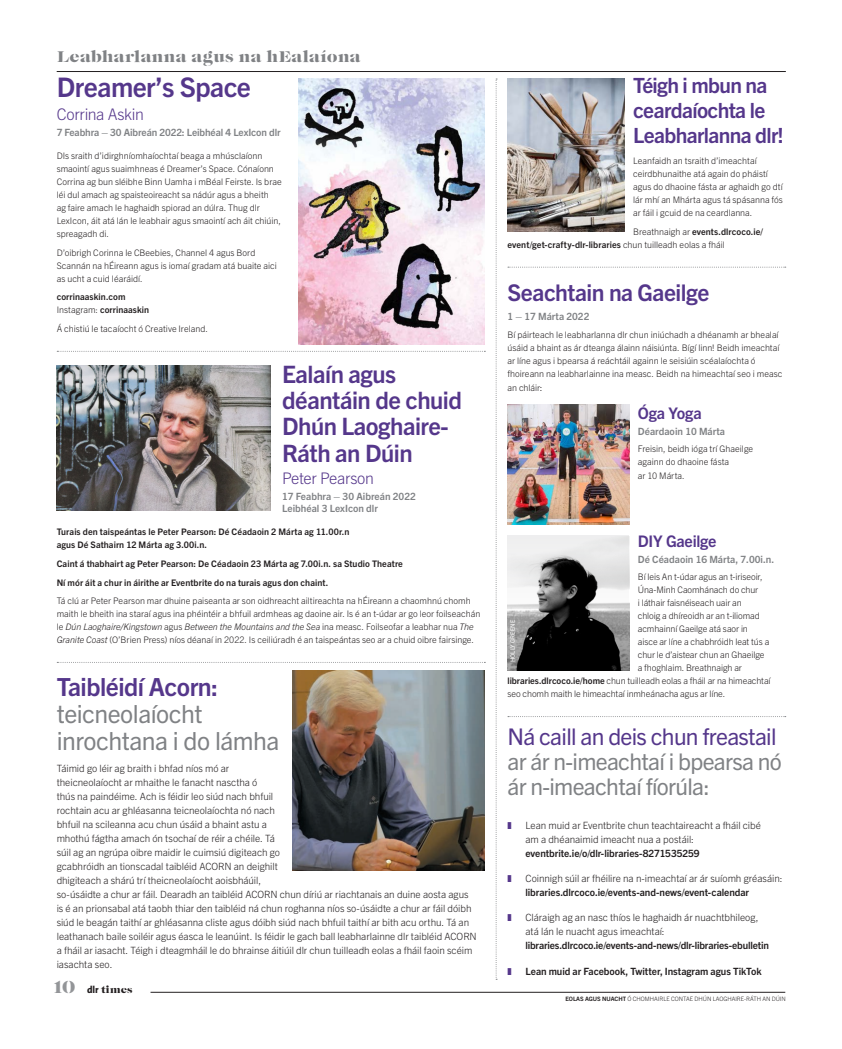
<style>
.page{position:relative;width:842px;height:1049px;background:#fff}
.page>*{position:absolute;margin:0;border:0;box-sizing:border-box;transform-origin:0 0}
.t1{font:700 27px "Trade Gothic Next LT Pro";letter-spacing:-.02em;color:#55378b}
.t2{font:25px/27px "Trade Gothic Next LT Pro";letter-spacing:-.02em;color:#808285}
.t3{font:700 24px/26px "Trade Gothic Next LT Pro";letter-spacing:-.02em;color:#55378b}
.t4{font:23px/25px "Trade Gothic Next LT Pro";letter-spacing:-.03em;color:#808285}
.t5{font:700 23px "Trade Gothic Next LT Pro";letter-spacing:-.02em;color:#55378b}
.t6{font:700 21px/25px "Trade Gothic Next LT Pro";letter-spacing:-.03em;color:#55378b}
.t7{font:900 16px "Caslon Fina Sten AI";color:#808285}
.body{font:300 16px "Trade Gothic Next LT Pro";letter-spacing:-.025em;color:#55378b}
.body-2{font:700 16px "Trade Gothic Next LT Pro";letter-spacing:-.015em;color:#55378b}
.body-3{font:300 10px/14px "Trade Gothic Next LT Pro";letter-spacing:-.005em;color:#231f20}
.t8{font:700 10px/12px "Trade Gothic Next LT Pro";color:#808285}
.t9{font:700 10px "Trade Gothic Next LT Pro";letter-spacing:-.005em;color:#231f20}
.t10{font:900 10px "Caslon Fina Sten AI";color:#231f20}
.body-4{font:300 9px/13px "Trade Gothic Next LT Pro";color:#231f20}
.body-5{font:700 9px/13px "Trade Gothic Next LT Pro";letter-spacing:.01em;color:#231f20}
.t11{font:300 6px "Trade Gothic Next LT Pro";color:#231f20}
.dlr_body_copy{font:6px "Trade Gothic Next LT Pro";letter-spacing:.015em;color:#fff}
.s1{font-weight:300}
.s2{font-style:italic}
.s3{font-weight:700;color:#55378b}
.s4{font-size:18px;color:#939598}
.s5{font-family:"The Sans";font-weight:800}
.s6{font-size:10px}
.s7{font-weight:700}
.s8{color:#55378b}
</style>
<div class="page">
<hr style="left:151px;top:992px;width:634px;height:1px;background:#231f20">
<hr style="left:57px;top:71px;width:729px;height:1px;background:#231f20">
<svg style="left:57px;top:351px;width:428px;height:1px"></svg>
<svg style="left:57px;top:662px;width:428px;height:1px"></svg>
<svg style="left:508px;top:267px;width:278px;height:1px"></svg>
<svg style="left:508px;top:716px;width:278px;height:1px"></svg>
<img style="left:298px;top:79px;width:187px;height:266px">
<img style="left:57px;top:365px;width:214px;height:146px">
<img style="left:507px;top:79px;width:118px;height:152px">
<img style="left:507px;top:405px;width:122px;height:119px">
<svg style="left:496px;top:79px;width:1px;height:901px"></svg>
<img style="left:507px;top:626px;width:122px;height:45px">
<svg style="left:507px;top:536px;width:122px;height:90px"></svg>
<img style="left:292px;top:671px;width:193px;height:199px">
<p class="t7" style="left:57px;top:47px;width:306px">Leabharlanna agus na hEalaíona</p>
<p class="t1" style="left:57px;top:69px;width:196px">Dreamer’s Space</p>
<p class="body" style="left:57px;top:103px;width:89px">Corrina Askin</p>
<p class="t8" style="left:57px;top:125px;width:225px">7 Feabhra – 30 Aibreán 2022: Leibhéal 4 LexIcon dlr</p>
<p class="body-4" style="left:57px;top:149px;width:227px">DIs sraith d’idirghníomhaíochtaí beaga a mhúsclaíonn smaointí agus suaimhneas é Dreamer’s Space. Cónaíonn Corrina ag bun sléibhe Binn Uamha i mBéal Feirste. Is brae léi dul amach ag spaisteoireacht sa nádúr agus a bheith<br>ag faire amach le haghaidh spiorad an dúlra. Thug dlr LexIcon, áit atá lán le leabhair agus smaointí ach áit chiúin, spreagadh di.</p>
<p class="body-4" style="left:57px;top:245px;width:222px">D’oibrigh Corinna le CBeebies, Channel 4 agus Bord<br>Scannán na hÉireann agus is iomaí gradam atá buaite aici as ucht a cuid léaráidí.</p>
<p class="body-5" style="left:57px;top:290px;width:94px">corrinaaskin.com<br><span class="s1">Instagram:</span> corrinaaskin</p>
<p class="body-4" style="left:57px;top:322px;width:153px">Á chistiú le tacaíocht ó Creative Ireland.</p>
<p class="t3" style="left:282px;top:360px;width:181px">Ealaín agus déantáin de chuid<br>Dhún Laoghaire-<br>Ráth an Dúin</p>
<p class="body" style="left:282px;top:467px;width:93px">Peter Pearson</p>
<p class="t8" style="left:282px;top:489px;width:135px">17 Feabhra – 30 Aibreán 2022<br>Leibhéal 3 LexIcon dlr</p>
<p class="body-5" style="left:57px;top:525px;width:294px">Turais den taispeántas le Peter Pearson: Dé Céadaoin 2 Márta ag 11.00r.n agus Dé Sathairn 12 Márta ag 3.00i.n.</p>
<p class="body-5" style="left:57px;top:556px;width:348px">Caint á thabhairt ag Peter Pearson: De Céadaoin 23 Márta ag 7.00i.n. sa Studio Theatre</p>
<p class="body-5" style="left:57px;top:575px;width:273px">Ní mór áit a chur in áirithe ar Eventbrite do na turais agus don chaint.</p>
<p class="body-4" style="left:57px;top:594px;width:425px">Tá clú ar Peter Pearson mar dhuine paiseanta ar son oidhreacht ailtireachta na hÉireann a chaomhnú chomh maith le bheith ina staraí agus ina phéintéir a bhfuil ardmheas ag daoine air. Is é an t-údar ar go leor foilseachán le <span class="s2">Dún Laoghaire/Kingstown</span> agus <span class="s2">Between the Mountains and the Sea</span> ina measc. Foilseofar a leabhar nua <span class="s2">The Granite Coast</span> (O’Brien Press) níos déanaí in 2022. Is ceiliúradh é an taispeántas seo ar a chuid oibre fairsinge.</p>
<p class="t2" style="left:57px;top:671px;width:224px"><span class="s3">Taibléidí Acorn: </span>teicneolaíocht inrochtana i do lámha</p>
<p class="body-3" style="left:57px;top:761px;width:422px">Táimid go léir ag braith i bhfad níos mó ar<br>theicneolaíocht ar mhaithe le fanacht nasctha ó<br>thús na paindéime. Ach is féidir leo siúd nach bhfuil<br>rochtain acu ar ghléasanna teicneolaíochta nó nach<br>bhfuil na scileanna acu chun úsáid a bhaint astu a<br>mhothú fágtha amach ón tsochaí de réir a chéile. Tá<br>súil ag an ngrúpa oibre maidir le cuimsiú digiteach go<br>gcabhróidh an tionscadal taibléid ACORN an deighilt<br>dhigiteach a shárú trí theicneolaíocht aoisbháúil,<br>so-úsáidte a chur ar fáil. Dearadh an taibléid ACORN chun díriú ar riachtanais an duine aosta agus is é an prionsabal atá taobh thiar den taibléid ná chun roghanna níos so-úsáidte a chur ar fáil dóibh siúd le beagán taithí ar ghléasanna cliste agus dóibh siúd nach bhfuil taithí ar bith acu orthu. Tá an leathanach baile soiléir agus éasca le leanúint. Is féidir le gach ball leabharlainne dlr taibléid ACORN a fháil ar iasacht. Téigh i dteagmháil le do bhrainse áitiúil dlr chun tuilleadh eolas a fháil faoin scéim iasachta seo.</p>
<p class="t10" style="left:53px;top:984px;width:81px"><span class="s4">10</span> <span class="s5">dlr</span> times</p>
<p class="t6" style="left:633px;top:71px;width:152px">Téigh i mbun na ceardaíochta le<br>Leabharlanna dlr!</p>
<p class="body-4" style="left:633px;top:154px;width:151px">Leanfaidh an tsraith d’imeachtaí ceirdbhunaithe atá again do pháistí agus do dhaoine fásta ar aghaidh go dtí lár mhí an Mhárta agus tá spásanna fós ar fáil i gcuid de na ceardlanna.</p>
<p class="body-5" style="left:507px;top:225px;width:257px;text-indent:126px"><span class="s1">Breathnaigh ar</span> events.dlrcoco.ie/ event/get-crafty-dlr-libraries <span class="s1">chun tuilleadh eolas a fháil</span></p>
<p class="t5" style="left:507px;top:277px;width:203px">Seachtain na Gaeilge</p>
<p class="t8" style="left:507px;top:309px;width:83px">1 – 17 Márta 2022</p>
<p class="body-4" style="left:507px;top:327px;width:277px">Bí páirteach le leabharlanna dlr chun iniúchadh a dhéanamh ar bhealaí úsáid a bhaint as ár dteanga álainn náisiúnta. Bígí linn! Beidh imeachtaí ar líne agus i bpearsa á reáchtáil againn le seisiúin scéalaíochta ó fhoireann na leabharlainne ina measc. Beidh na himeachtaí seo i measc</p>
<p class="body-4" style="left:507px;top:380px;width:37px">an chláir<span class="s6">:</span></p>
<p class="body-2" style="left:638px;top:402px;width:65px">Óga Yoga</p>
<p class="t8" style="left:638px;top:424px;width:89px">Déardaoin 10 Márta</p>
<p class="body-4" style="left:638px;top:442px;width:117px">Freisin, beidh ióga trí Ghaeilge againn do dhaoine fásta</p>
<p class="body-4" style="left:638px;top:469px;width:48px">ar 10 Márta.</p>
<p class="body-2" style="left:638px;top:530px;width:80px">DIY Gaeilge</p>
<p class="t8" style="left:638px;top:552px;width:138px">Dé Céadaoin 16 Márta, 7.00i.n.</p>
<p class="body-4" style="left:638px;top:570px;width:126px">Bí leis An t-údar agus an t-iriseoir,</p>
<p class="body-4" style="left:638px;top:583px;width:122px">Úna-Minh Caomhánach do chur</p>
<p class="body-4" style="left:638px;top:596px;width:105px">i láthair faisnéiseach uair an</p>
<p class="body-4" style="left:638px;top:609px;width:123px">chloig a dhíreoidh ar an t-iliomad</p>
<p class="body-4" style="left:638px;top:622px;width:112px">acmhainní Gaeilge atá saor in</p>
<p class="body-4" style="left:638px;top:635px;width:133px">aisce ar líne a chabhróidh leat tús a</p>
<p class="body-4" style="left:638px;top:648px;width:128px">chur le d’aistear chun an Ghaeilge</p>
<p class="body-4" style="left:638px;top:661px;width:106px">a fhoghlaim. Breathnaigh ar</p>
<p class="body-4" style="left:507px;top:674px;width:265px"><span class="s7">libraries.dlrcoco.ie/home</span> chun tuilleadh eolas a fháil ar na himeachtaí</p>
<p class="body-4" style="left:507px;top:687px;width:219px">seo chomh maith le himeachtaí inmheánacha agus ar líne.</p>
<p class="t4" style="left:507px;top:722px;width:276px"><span class="s8">Ná caill an deis chun freastail </span>ar ár n-imeachtaí i bpearsa nó ár n-imeachtaí fíorúla:</p>
<p class="body-3" style="left:525px;top:817px;width:237px">Lean muid ar Eventbrite chun teachtaireacht a fháil cibé am a dhéanaimid imeacht nua a postáil: <span class="s7">eventbrite.ie/o/dlr-libraries-8271535259</span></p>
<p class="body-3" style="left:525px;top:871px;width:259px">Coinnigh súil ar fhéilire na n-imeachtaí ar ár suíomh gréasáin: <span class="s7">libraries.dlrcoco.ie/events-and-news/event-calendar</span></p>
<p class="body-3" style="left:525px;top:910px;width:245px">Cláraigh ag an nasc thíos le haghaidh ár nuachtbhileog, atá lán le nuacht agus imeachtaí: <span class="s7">libraries.dlrcoco.ie/events-and-news/dlr-libraries-ebulletin</span></p>
<p class="t9" style="left:525px;top:964px;width:238px">Lean muid ar Facebook, Twitter, Instagram agus TikTok</p>
<p class="dlr_body_copy" style="left:509px;top:662px;width:44px;rotate:-90deg">HOLLY GREENE</p>
<p class="t11" style="left:565px;top:995px;width:222px"><span class="s7">EOLAS AGUS NUACHT</span> Ó CHOMHAIRLE CONTAE DHÚN LAOGHAIRE-RÁTH AN DÚIN</p>
</div>
